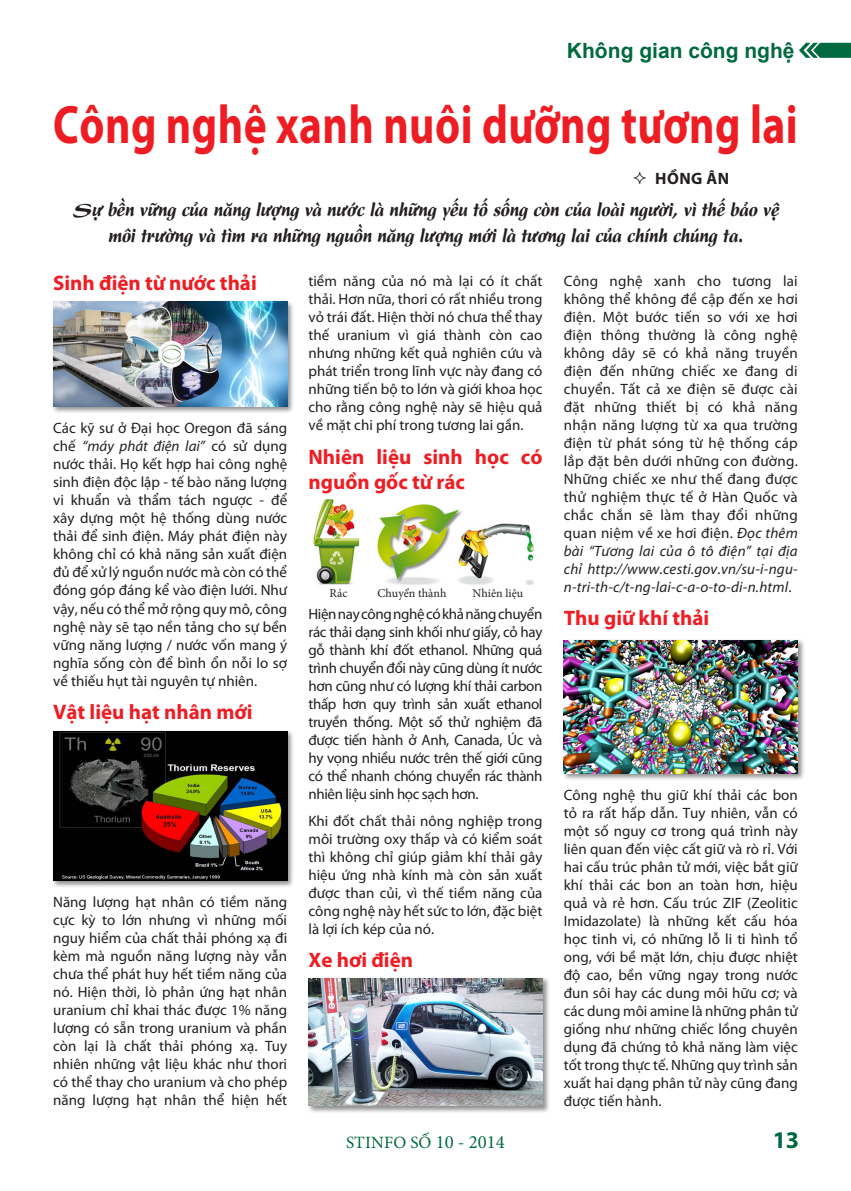
<style>
.page{position:relative;width:851px;height:1191px;background:#fff}
.page>*{position:absolute;margin:0;border:0;box-sizing:border-box;transform-origin:0 0}
.t1{font:700 54.3px "Myriad Pro";letter-spacing:.01em;color:#ee1d23;scale:.8 1}
.t2{font:700 24px "Myriad Pro";color:#00693f}
.t3{font:italic 21px "UVN Bay Buom Hep Nang";color:#231f20}
.t4{font:700 21px/25.2px "Myriad Pro";color:#ee1d23}
.t5{font:700 21px "Arial";color:#00693f}
.t6{font:17.25px "Minion Pro";letter-spacing:.01em;color:#00693f}
.Tacgia{font:700 16.5px "Myriad Pro";letter-spacing:.025em;color:#231f20}
.t7{font:15px/18px "Myriad Pro";color:#231f20;text-align:justify}
.t8{font:12px "Minion Pro";color:#231f20}
.s1{font-style:italic}
.s2{font-size:18.75px}
</style>
<div class="page">
<svg style="left:799px;top:43px;width:51px;height:15px"></svg>
<div style="left:51px;top:300px;width:243px;height:114px;background:#231f20;opacity:.5"></div>
<img style="left:53px;top:302px;width:234px;height:105px">
<div style="left:51px;top:729px;width:243px;height:159px;background:#231f20;opacity:.5"></div>
<img style="left:53px;top:731px;width:234px;height:150px">
<div style="left:307px;top:976px;width:243px;height:137px;background:#231f20;opacity:.5"></div>
<img style="left:308px;top:978px;width:234px;height:128px">
<div style="left:562px;top:638px;width:243px;height:142px;background:#231f20;opacity:.5"></div>
<img style="left:563px;top:640px;width:234px;height:133px">
<img style="left:313px;top:499px;width:221px;height:86px">
<h3 class="t5" style="left:567px;top:37px;width:229px">Không gian công nghệ</h3>
<p class="t1" style="left:53px;top:90px;width:932px">Công nghệ xanh nuôi dưỡng tương lai</p>
<p class="Tacgia" style="left:655px;top:167px;width:75px">HỒNG ÂN</p>
<p class="t3" style="left:72px;top:195px;width:712px">Sự bền vững của năng lượng và nướclà những yếu tố sống còn của loàingười,vìthếbảo vệ</p>
<p class="t3" style="left:108px;top:220px;width:641px">môitrường và tìm ra những nguồn năng lượng mớilà tương laicủa chính chúng ta.</p>
<p class="t4" style="left:53px;top:270px;width:205px">Sinh điện từ nước thải</p>
<p class="t7" style="left:308px;top:271px;width:235px">tiềm năng của nó mà lại có ít chất thải. Hơn nữa, thori có rất nhiều trong vỏ trái đất. Hiện thời nó chưa thể thay thế uranium vì giá thành còn cao nhưng những kết quả nghiên cứu và phát triển trong lĩnh vực này đang có những tiến bộ to lớn và giới khoa học cho rằng công nghệ này sẽ hiệu quả về mặt chi phí trong tương lai gần.</p>
<p class="t4" style="left:308px;top:443px;width:235px">Nhiên liệu sinh học có nguồn gốc từ rác</p>
<p class="t7" style="left:563px;top:271px;width:235px">Công nghệ xanh cho tương lai không thể không đề cập đến xe hơi điện. Một bước tiến so với xe hơi điện thông thường là công nghệ không dây sẽ có khả năng truyền điện đến những chiếc xe đang di chuyển. Tất cả xe điện sẽ được cài đặt những thiết bị có khả năng nhận năng lượng từ xa qua trường điện từ phát sóng từ hệ thống cáp lắp đặt bên dưới những con đường.<br>Những chiếc xe như thế đang được thử nghiệm thực tế ở Hàn Quốc và chắc chắn sẽ làm thay đổi những quan niệm về xe hơi điện. <span class="s1">Đọc thêm bài “Tương lai của ô tô điện” tại địa chỉ http://www.cesti.gov.vn/su-i-ngu&shy;n-tri-th-c/t-ng-lai-c-a-o-to-di-n.html</span>.</p>
<p class="t4" style="left:563px;top:605px;width:147px">Thu giữ khí thải</p>
<p class="t7" style="left:53px;top:419px;width:235px">Các kỹ sư ở Đại học Oregon đã sáng chế <span class="s1">“máy phát điện lai”</span> có sử dụng nước thải. Họ kết hợp hai công nghệ sinh điện độc lập - tế bào năng lượng vi khuẩn và thẩm tách ngược - để xây dựng một hệ thống dùng nước thải để sinh điện. Máy phát điện này không chỉ có khả năng sản xuất điện đủ để xử lý nguồn nước mà còn có thể đóng góp đáng kể vào điện lưới. Như vậy, nếu có thể mở rộng quy mô, công nghệ này sẽ tạo nền tảng cho sự bền vững năng lượng / nước vốn mang ý nghĩa sống còn để bình ổn nỗi lo sợ về thiếu hụt tài nguyên tự nhiên.</p>
<p class="t4" style="left:53px;top:699px;width:201px">Vật liệu hạt nhân mới</p>
<p class="t8" style="left:329px;top:585px;width:20px">Rác</p>
<p class="t8" style="left:377px;top:585px;width:70px">Chuyển thành</p>
<p class="t8" style="left:472px;top:585px;width:52px">Nhiên liệu</p>
<p class="t7" style="left:308px;top:604px;width:235px">Hiện nay công nghệ có khả năng chuyển rác thải dạng sinh khối như giấy, cỏ hay gỗ thành khí đốt ethanol. Những quá trình chuyển đổi này cũng dùng ít nước hơn cũng như có lượng khí thải carbon thấp hơn quy trình sản xuất ethanol truyền thống. Một số thử nghiệm đã được tiến hành ở Anh, Canada, Úc và hy vọng nhiều nước trên thế giới cũng có thể nhanh chóng chuyển rác thành nhiên liệu sinh học sạch hơn.</p>
<p class="t7" style="left:308px;top:811px;width:235px">Khi đốt chất thải nông nghiệp trong môi trường oxy thấp và có kiểm soát thì không chỉ giúp giảm khí thải gây hiệu ứng nhà kính mà còn sản xuất được than củi, vì thế tiềm năng của công nghệ này hết sức to lớn, đặc biệt là lợi ích kép của nó.</p>
<p class="t4" style="left:308px;top:947px;width:106px">Xe hơi điện</p>
<p class="t7" style="left:563px;top:785px;width:235px">Công nghệ thu giữ khí thải các bon tỏ ra rất hấp dẫn. Tuy nhiên, vẫn có một số nguy cơ trong quá trình này liên quan đến việc cất giữ và rò rỉ. Với hai cấu trúc phân tử mới, việc bắt giữ khí thải các bon an toàn hơn, hiệu quả và rẻ hơn. Cấu trúc ZIF (Zeolitic Imidazolate) là những kết cấu hóa học tinh vi, có những lỗ li ti hình tổ ong, với bề mặt lớn, chịu được nhiệt độ cao, bền vững ngay trong nước đun sôi hay các dung môi hữu cơ; và các dung môi amine là những phân tử giống như những chiếc lồng chuyên dụng đã chứng tỏ khả năng làm việc tốt trong thực tế. Những quy trình sản xuất hai dạng phân tử này cũng đang được tiến hành.</p>
<p class="t2" style="left:772px;top:1124px;width:28px">13</p>
<p class="t7" style="left:53px;top:892px;width:235px">Năng lượng hạt nhân có tiềm năng cực kỳ to lớn nhưng vì những mối nguy hiểm của chất thải phóng xạ đi kèm mà nguồn năng lượng này vẫn chưa thể phát huy hết tiềm năng của nó. Hiện thời, lò phản ứng hạt nhân uranium chỉ khai thác được 1% năng lượng có sẵn trong uranium và phần còn lại là chất thải phóng xạ. Tuy nhiên những vật liệu khác như thori có thể thay cho uranium và cho phép năng lượng hạt nhân thể hiện hết</p>
<p class="t6" style="left:346px;top:1131px;width:160px">STINFO SỐ <span class="s2">10 - 2014</span></p>
</div>
